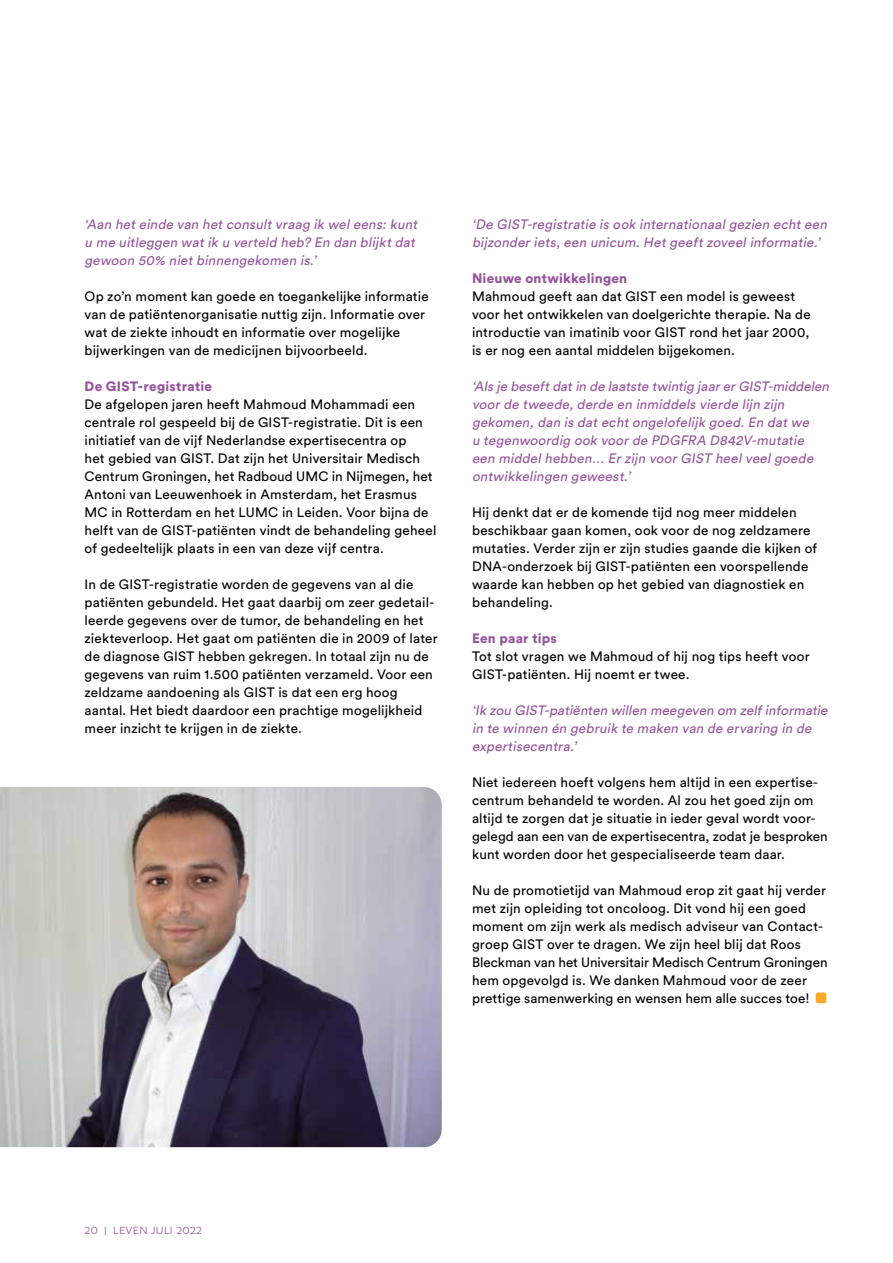
<style>
.page{position:relative;width:893px;height:1263px;background:#fff}
.page>*{position:absolute;margin:0;border:0;box-sizing:border-box;transform-origin:0 0}
.t1{font:13.5px/18px "Circular Std";letter-spacing:.015em;color:#000}
.t2{font:italic 13.5px/18px "Circular Std";letter-spacing:.005em;color:#95549c}
.t3{font:900 13.5px "Circular Std";letter-spacing:.02em;color:#95549c}
.t4{font:11.25px "Rebrand Txt";letter-spacing:.03em;color:#95549c}
</style>
<div class="page">
<div style="left:816px;top:992px;width:10px;height:11px;background:#f8aa23;border-radius:2px"></div>
<img style="left:0;top:787px;width:442px;height:360px">
<p class="t2" style="left:85px;top:215px;width:337px">‘Aan het einde van het consult vraag ik wel eens: kunt u me uitleggen wat ik u verteld heb? En dan blijkt dat gewoon 50% niet binnengekomen is.’</p>
<p class="t1" style="left:85px;top:287px;width:346px">Op zo’n moment kan goede en toegankelijke informatie van de patiëntenorganisatie nuttig zijn. Informatie over wat de ziekte inhoudt en informatie over mogelijke bijwerkingen van de medicijnen bijvoorbeeld.</p>
<p class="t3" style="left:85px;top:377px;width:129px">De GIST-registratie</p>
<p class="t1" style="left:85px;top:395px;width:353px">De afgelopen jaren heeft Mahmoud Mohammadi een centrale rol gespeeld bij de GIST-registratie. Dit is een initiatief van de vijf Nederlandse expertisecentra op<br>het gebied van GIST. Dat zijn het Universitair Medisch Centrum Groningen, het Radboud UMC in Nijmegen, het Antoni van Leeuwenhoek in Amsterdam, het Erasmus MC in Rotterdam en het LUMC in Leiden. Voor bijna de helft van de GIST-patiënten vindt de behandeling geheel of gedeeltelijk plaats in een van deze vijf centra.</p>
<p class="t1" style="left:85px;top:575px;width:355px">In de GIST-registratie worden de gegevens van al die patiënten gebundeld. Het gaat daarbij om zeer gedetail&shy;leerde gegevens over de tumor, de behandeling en het ziekteverloop. Het gaat om patiënten die in 2009 of later de diagnose GIST hebben gekregen. In totaal zijn nu de gegevens van ruim 1.500 patiënten verzameld. Voor een zeldzame aandoening als GIST is dat een erg hoog aantal. Het biedt daardoor een prachtige mogelijkheid meer inzicht te krijgen in de ziekte.</p>
<p class="t2" style="left:472px;top:215px;width:359px">‘De GIST-registratie is ook internationaal gezien echt een bijzonder iets, een unicum. Het geeft zoveel informatie.’</p>
<p class="t3" style="left:472px;top:269px;width:157px">Nieuwe ontwikkelingen</p>
<p class="t1" style="left:472px;top:287px;width:340px">Mahmoud geeft aan dat GIST een model is geweest voor het ontwikkelen van doelgerichte therapie. Na de introductie van imatinib voor GIST rond het jaar 2000, is er nog een aantal middelen bijgekomen.</p>
<p class="t2" style="left:472px;top:377px;width:362px">‘Als je beseftdatin de laatste twintig jaarerGIST-middelen voor de tweede, derde en inmiddels vierde lijn zijn gekomen, dan is dat echt ongelofelijk goed. En dat we<br>u tegenwoordig ook voor de PDGFRA D842V-mutatie een middel hebben… Er zijn voor GIST heel veel goede ontwikkelingen geweest.’</p>
<p class="t1" style="left:472px;top:503px;width:347px">Hij denkt dat er de komende tijd nog meer middelen beschikbaar gaan komen, ook voor de nog zeldzamere mutaties. Verder zijn er zijn studies gaande die kijken of DNA-onderzoek bij GIST-patiënten een voorspellende waarde kan hebben op het gebied van diagnostiek en behandeling.</p>
<p class="t3" style="left:472px;top:629px;width:86px">Een paar tips</p>
<p class="t1" style="left:472px;top:647px;width:339px">Tot slot vragen we Mahmoud of hij nog tips heeft voor<br>GIST-patiënten. Hij noemt er twee.</p>
<p class="t2" style="left:472px;top:701px;width:360px">‘Ik zou GIST-patiënten willen meegeven om zelfinformatie in te winnen én gebruik te maken van de ervaring in de expertisecentra.’</p>
<p class="t1" style="left:472px;top:773px;width:357px">Niet iedereen hoeft volgens hem altijd in een expertise&shy;centrum behandeld te worden. Al zou het goed zijn om altijd te zorgen dat je situatie in ieder geval wordt voor&shy;gelegd aan een van de expertisecentra, zodat je besproken kunt worden door het gespecialiseerde team daar.</p>
<p class="t1" style="left:472px;top:881px;width:357px">Nu de promotietijd van Mahmoud erop zit gaat hij verder met zijn opleiding tot oncoloog. Dit vond hij een goed moment om zijn werk als medisch adviseur van Contact&shy;groep GIST over te dragen. We zijn heel blij dat Roos Bleckman van het Universitair Medisch Centrum Groningen hem opgevolgd is. We danken Mahmoud voor de zeer prettige samenwerking en wensen hem alle succes toe!</p>
<p class="t4" style="left:85px;top:1224px;width:119px">20 | LEVEN JULI 2022</p>
</div>
